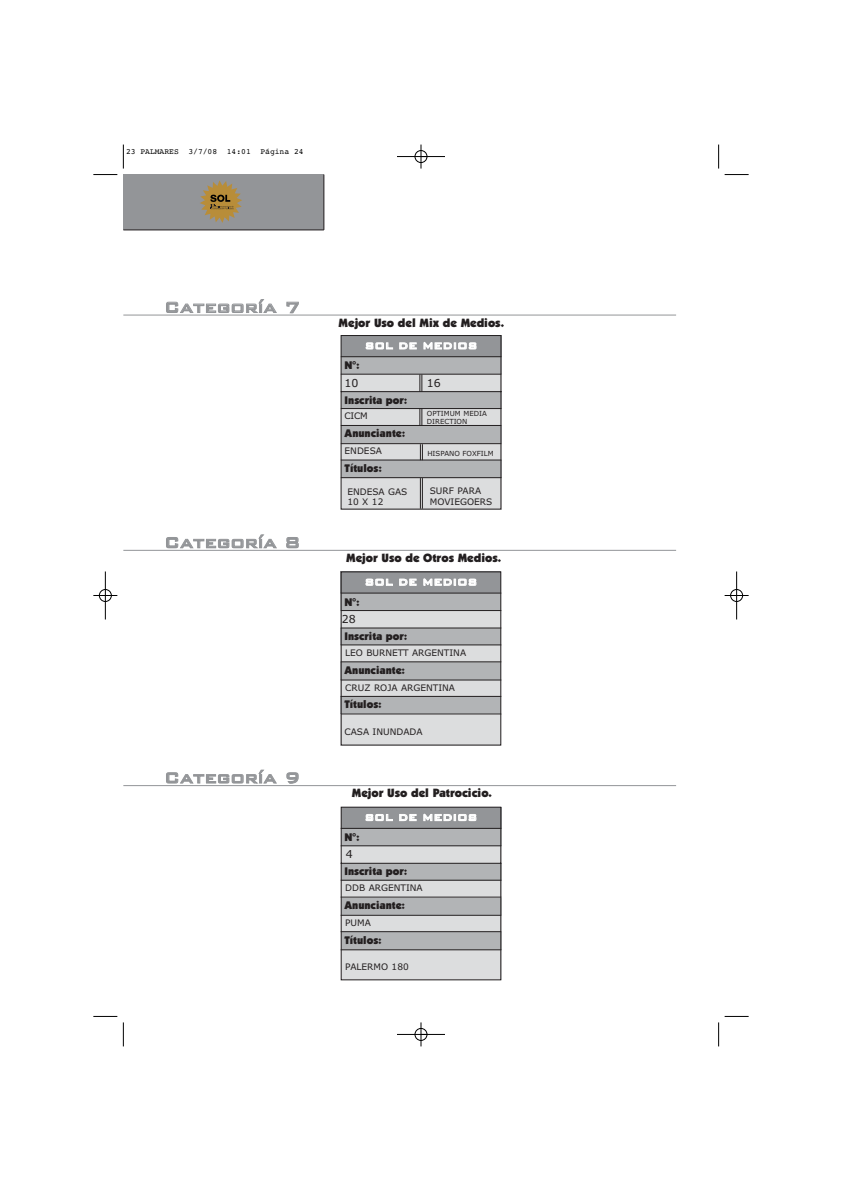
<style>
.page{position:relative;width:842px;height:1191px;background:#fff}
.page>*{position:absolute;margin:0;border:0;box-sizing:border-box;transform-origin:0 0}
.t1{font:20px "Bank Gothic Medium BT";letter-spacing:-.005em;color:#939598}
.t2{font:900 12px "Kabel IT Cby BT";color:#231f20}
.t3{font:12px "Bank Gothic Medium BT";color:#fff}
.t4{font:900 11px "Kabel IT Cby BT";color:#231f20}
.t5{font:11px "Verdana";color:#231f20}
.t6{font:9px/10.8px "Verdana";color:#231f20}
.t7{font:8px "Courier";color:#000}
.t8{font:7px/8.4px "Verdana";color:#231f20}
</style>
<div class="page">
<hr style="left:123px;top:315px;width:553px;height:1px;background:#939598">
<div style="left:341px;top:594px;width:160px;height:17px;background:#b2b4b6"></div>
<div style="left:341px;top:662px;width:160px;height:18px;background:#b2b4b6"></div>
<div style="left:341px;top:680px;width:160px;height:16px;background:#dcddde"></div>
<div style="left:341px;top:696px;width:160px;height:18px;background:#b2b4b6"></div>
<div style="left:341px;top:715px;width:160px;height:31px;background:#dcddde"></div>
<div style="left:341px;top:572px;width:160px;height:21px;background:#939598"></div>
<div style="left:341px;top:611px;width:160px;height:17px;background:#dcddde"></div>
<div style="left:341px;top:628px;width:160px;height:17px;background:#b2b4b6"></div>
<div style="left:341px;top:645px;width:160px;height:17px;background:#dcddde"></div>
<hr style="left:341px;top:593px;width:160px;height:1px;background:#231f20">
<hr style="left:341px;top:610px;width:160px;height:1px;background:#231f20">
<hr style="left:341px;top:644px;width:160px;height:1px;background:#231f20">
<hr style="left:341px;top:661px;width:160px;height:1px;background:#231f20">
<hr style="left:341px;top:680px;width:160px;height:1px;background:#231f20">
<hr style="left:341px;top:696px;width:160px;height:1px;background:#231f20">
<hr style="left:341px;top:714px;width:160px;height:1px;background:#231f20">
<hr style="left:341px;top:628px;width:160px;height:1px;background:#231f20">
<hr style="left:123px;top:550px;width:553px;height:1px;background:#939598">
<hr style="left:123px;top:785px;width:553px;height:1px;background:#939598">
<div style="left:341px;top:571px;width:160px;height:175px;border:1px solid #231f20"></div>
<svg style="left:340px;top:806px;width:162px;height:175px;background:#b7b8ba"></svg>
<div style="left:123px;top:175px;width:201px;height:55px;background:#939598"></div>
<hr style="left:323px;top:175px;width:1px;height:55px;background:#231f20">
<hr style="left:123px;top:229px;width:201px;height:1px;background:#231f20">
<svg style="left:200px;top:180px;width:42px;height:43px"></svg>
<svg style="left:340px;top:335px;width:162px;height:175px;background:#b6b7b9"></svg>
<hr style="left:420px;top:478px;width:1px;height:31px;background:#231f20">
<hr style="left:422px;top:478px;width:1px;height:31px;background:#231f20">
<svg style="left:123px;top:145px;width:1px;height:24px"></svg>
<svg style="left:93px;top:174px;width:24px;height:1px"></svg>
<svg style="left:718px;top:145px;width:1px;height:24px"></svg>
<svg style="left:725px;top:174px;width:24px;height:1px"></svg>
<svg style="left:123px;top:1022px;width:1px;height:24px"></svg>
<svg style="left:93px;top:1016px;width:24px;height:1px"></svg>
<svg style="left:718px;top:1022px;width:1px;height:24px"></svg>
<svg style="left:725px;top:1016px;width:24px;height:1px"></svg>
<div style="left:99px;top:589px;width:13px;height:13px;border:1px solid #fff;border-radius:50%"></div>
<div style="left:730px;top:589px;width:13px;height:13px;border:1px solid #fff;border-radius:50%"></div>
<hr style="left:397px;top:156px;width:48px;height:1px;background:#000">
<hr style="left:397px;top:1034px;width:48px;height:1px;background:#000">
<hr style="left:105px;top:572px;width:1px;height:48px;background:#000">
<hr style="left:736px;top:572px;width:1px;height:48px;background:#000">
<svg style="left:421px;top:145px;width:1px;height:24px"></svg>
<svg style="left:421px;top:1022px;width:1px;height:24px"></svg>
<svg style="left:93px;top:595px;width:24px;height:1px"></svg>
<svg style="left:725px;top:595px;width:24px;height:1px"></svg>
<div style="left:415px;top:150px;width:12px;height:13px;border:1px solid #000;border-radius:50%"></div>
<div style="left:415px;top:1028px;width:12px;height:13px;border:1px solid #000;border-radius:50%"></div>
<div style="left:99px;top:589px;width:12px;height:13px;border:1px solid #000;border-radius:50%"></div>
<div style="left:731px;top:589px;width:12px;height:13px;border:1px solid #000;border-radius:50%"></div>
<p class="t7" style="left:126px;top:149px;width:179px">23 PALMARES 3/7/08 14:01 Página 24</p>
<h1 class="t1" style="left:164px;top:294px;width:138px">Categoría 7</h1>
<h1 class="t1" style="left:164px;top:529px;width:138px">Categoría 8</h1>
<h1 class="t1" style="left:164px;top:764px;width:138px">Categoría 9</h1>
<h2 class="t2" style="left:339px;top:318px;width:167px">Mejor Uso del Mix de Medios.</h2>
<h2 class="t3" style="left:365px;top:338px;width:114px">SOL DE MEDIOS</h2>
<p class="t4" style="left:345px;top:361px;width:17px">N°:</p>
<p class="t5" style="left:345px;top:378px;width:15px">10</p>
<p class="t5" style="left:427px;top:378px;width:15px">16</p>
<p class="t4" style="left:345px;top:396px;width:64px">Inscrita por:</p>
<p class="t6" style="left:345px;top:412px;width:25px">CICM</p>
<p class="t8" style="left:427px;top:410px;width:62px">OPTIMUM MEDIA<br>DIRECTION</p>
<p class="t4" style="left:345px;top:429px;width:62px">Anunciante:</p>
<p class="t6" style="left:345px;top:446px;width:39px">ENDESA</p>
<p class="t4" style="left:345px;top:464px;width:39px">Títulos:</p>
<p class="t8" style="left:427px;top:450px;width:68px">HISPANO FOXFILM</p>
<p class="t6" style="left:347px;top:487px;width:62px">ENDESA GAS<br>10 X 12</p>
<p class="t6" style="left:430px;top:486px;width:64px">SURF PARA<br>MOVIEGOERS</p>
<h2 class="t2" style="left:346px;top:553px;width:156px">Mejor Uso de Otros Medios.</h2>
<p class="t4" style="left:345px;top:598px;width:17px">N°:</p>
<h2 class="t3" style="left:365px;top:574px;width:114px">SOL DE MEDIOS</h2>
<p class="t5" style="left:342px;top:615px;width:15px">28</p>
<p class="t4" style="left:345px;top:632px;width:64px">Inscrita por:</p>
<p class="t6" style="left:345px;top:648px;width:122px">LEO BURNETT ARGENTINA</p>
<p class="t4" style="left:345px;top:666px;width:62px">Anunciante:</p>
<p class="t6" style="left:345px;top:683px;width:111px">CRUZ ROJA ARGENTINA</p>
<p class="t4" style="left:345px;top:700px;width:39px">Títulos:</p>
<p class="t6" style="left:345px;top:727px;width:80px">CASA INUNDADA</p>
<h2 class="t2" style="left:352px;top:788px;width:142px">Mejor Uso del Patrocicio.</h2>
<p class="t4" style="left:345px;top:833px;width:17px">N°:</p>
<h2 class="t3" style="left:365px;top:809px;width:114px">SOL DE MEDIOS</h2>
<p class="t5" style="left:346px;top:850px;width:8px">4</p>
<p class="t4" style="left:345px;top:867px;width:64px">Inscrita por:</p>
<p class="t6" style="left:345px;top:883px;width:79px">DDB ARGENTINA</p>
<p class="t4" style="left:345px;top:901px;width:62px">Anunciante:</p>
<p class="t6" style="left:345px;top:918px;width:27px">PUMA</p>
<p class="t4" style="left:345px;top:936px;width:39px">Títulos:</p>
<p class="t6" style="left:345px;top:962px;width:65px">PALERMO 180</p>
</div>
